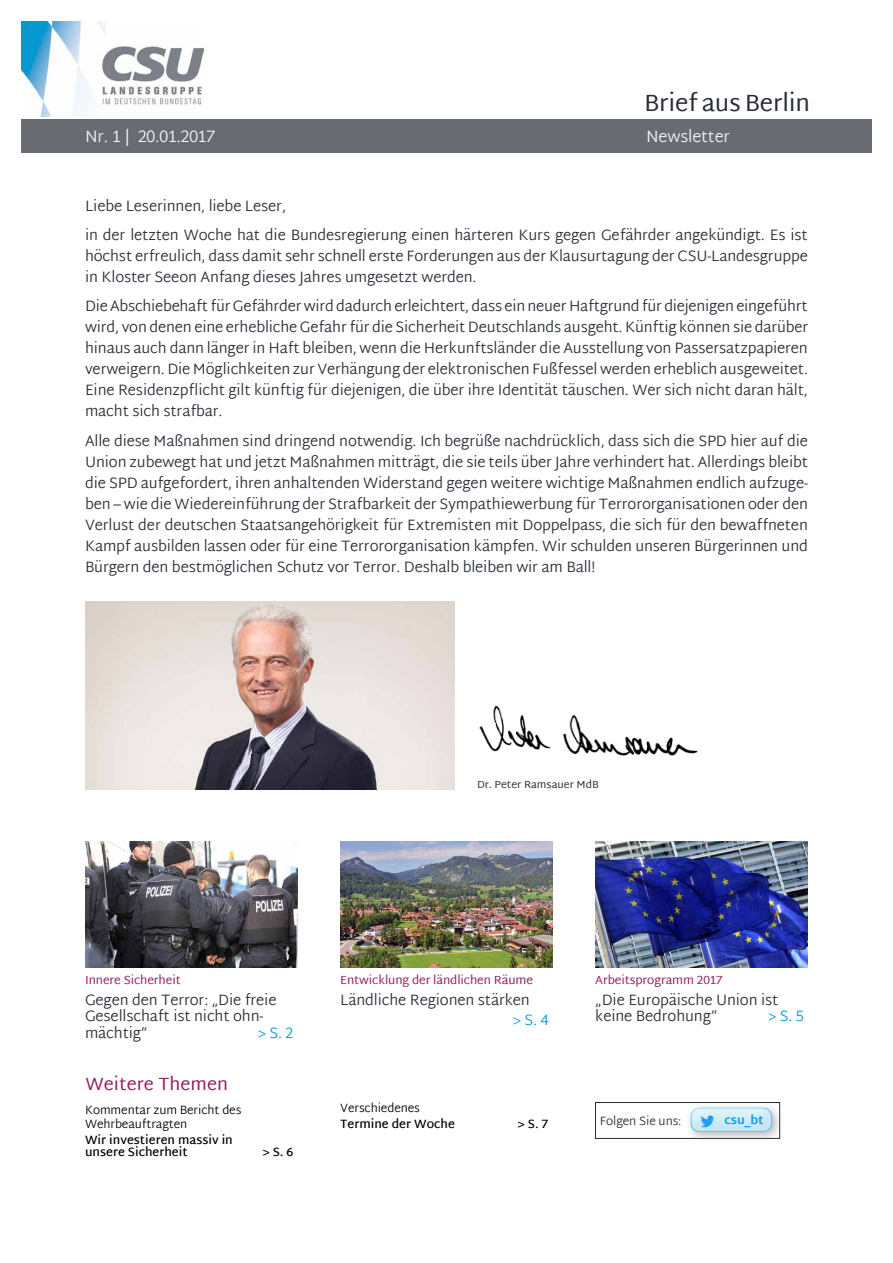
<style>
.page{position:relative;width:893px;height:1263px;background:#fff}
.page>*{position:absolute;margin:0;border:0;box-sizing:border-box;transform-origin:0 0}
.t1{font:24px "Martel Sans";letter-spacing:-.01em;color:#282c36}
._06_Weitere_Themen_B{font:18px "Martel Sans";color:#951d5e}
.t2{font:300 16.5px "Martel Sans";letter-spacing:-.01em;color:#f1f1f2}
._04_BaB_Fließtext{font:300 15px/21px "Martel Sans";letter-spacing:-.01em;color:#282c36;text-align:justify}
._06_BaB_Inhalt_II{font:300 15px/16.5px "Martel Sans";letter-spacing:-.01em;color:#282c36}
._06_BaB_Inhalt_II-2{font:300 15px "Martel Sans";color:#009ee0}
._06_BaB_Inhalt_Beere{font:12px "Martel Sans";letter-spacing:-.01em;color:#951d5e}
._06_BaB_Ü2_Weitere_T{font:600 12px/12px "Martel Sans";color:#000}
._06_BaB_Ü1_Weitere_T{font:300 12px/13.5px "Martel Sans";letter-spacing:-.01em;color:#000}
._04_BaB_Fließtext-2{font:300 12px "Martel Sans";letter-spacing:-.01em;color:#282c36}
._04_BaB_Fließtext-3{font:700 12px "Martel Sans";color:#009ee0}
._07_BaB_Name_MdB{font:10.5px "Martel Sans";color:#282c36}
</style>
<div class="page">
<img style="left:21px;top:21px;width:182px;height:96px">
<div style="left:21px;top:119px;width:851px;height:33px;background:#686b72"></div>
<img style="left:85px;top:842px;width:213px;height:125px">
<img style="left:595px;top:842px;width:213px;height:125px">
<img style="left:340px;top:842px;width:213px;height:125px">
<div style="left:595px;top:1102px;width:185px;height:36px;border:1px solid #282c36"></div>
<div style="left:686px;top:1102px;width:97px;height:41px;background:#7d818c;opacity:.53"></div>
<div style="left:689px;top:1106px;width:85px;height:20px;background:#fff;opacity:.5"></div>
<div style="left:689px;top:1108px;width:85px;height:28px;background:#f1f1f2;opacity:.5"></div>
<img style="left:698px;top:1112px;width:18px;height:18px">
<img style="left:479px;top:705px;width:219px;height:51px">
<img style="left:85px;top:601px;width:369px;height:189px">
<h1 class="t1" style="left:644px;top:88px;width:167px">Brief aus Berlin</h1>
<p class="t2" style="left:85px;top:125px;width:132px">Nr. 1 | 20.01.2017</p>
<p class="t2" style="left:646px;top:125px;width:85px">Newsletter</p>
<p class="_04_BaB_Fließtext" style="left:85px;top:196px;width:202px">Liebe Leserinnen, liebe Leser,</p>
<p class="_04_BaB_Fließtext" style="left:85px;top:225px;width:724px">in der letzten Woche hat die Bundesregierung einen härteren Kurs gegen Gefährder angekündigt. Es ist höchst erfreulich, dass damit sehr schnell erste Forderungen aus der Klausurtagung der CSU-Landesgruppe in Kloster Seeon Anfang dieses Jahres umgesetzt werden.</p>
<p class="_04_BaB_Fließtext" style="left:85px;top:296px;width:725px">Die Abschiebehaft für Gefährder wird dadurch erleichtert, dass ein neuer Haftgrund für diejenigen eingeführt wird, von denen eine erhebliche Gefahr für die Sicherheit Deutschlands ausgeht. Künftig können sie darüber hinaus auch dann länger in Haft bleiben, wenn die Herkunftsländer die Ausstellung von Passersatzpapieren verweigern. Die Möglichkeiten zur Verhängung der elektronischen Fußfessel werden erheblich ausgeweitet.<br>Eine Residenzpflicht gilt künftig für diejenigen, die über ihre Identität täuschen. Wer sich nicht daran hält, macht sich strafbar.</p>
<p class="_04_BaB_Fließtext" style="left:85px;top:431px;width:724px">Alle diese Maßnahmen sind dringend notwendig. Ich begrüße nachdrücklich, dass sich die SPD hier auf die Union zubewegt hat und jetzt Maßnahmen mitträgt, die sie teils über Jahre verhindert hat. Allerdings bleibt die SPD aufgefordert, ihren anhaltenden Widerstand gegen weitere wichtige Maßnahmen endlich aufzuge&shy;ben – wie die Wiedereinführung der Strafbarkeit der Sympathiewerbung für Terrororganisationen oder den Verlust der deutschen Staatsangehörigkeit für Extremisten mit Doppelpass, die sich für den bewaffneten Kampf ausbilden lassen oder für eine Terrororganisation kämpfen. Wir schulden unseren Bürgerinnen und Bürgern den bestmöglichen Schutz vor Terror. Deshalb bleiben wir am Ball!</p>
<p class="_07_BaB_Name_MdB" style="left:477px;top:779px;width:123px">Dr. Peter Ramsauer MdB</p>
<p class="_06_BaB_Inhalt_Beere" style="left:85px;top:973px;width:97px">Innere Sicherheit</p>
<p class="_06_BaB_Inhalt_II" style="left:85px;top:992px;width:193px">Gegen den Terror: „Die freie<br>Gesellschaft ist nicht ohn&shy;mächtig“</p>
<p class="_06_BaB_Inhalt_II-2" style="left:258px;top:1022px;width:37px">&gt; S. 2</p>
<p class="_06_Weitere_Themen_B" style="left:85px;top:1073px;width:144px">Weitere Themen</p>
<p class="_06_BaB_Ü1_Weitere_T" style="left:85px;top:1104px;width:158px">Kommentar zum Bericht des<br>Wehrbeauftragten</p>
<p class="_06_BaB_Ü2_Weitere_T" style="left:85px;top:1134px;width:149px">Wir investieren massiv in unsere Sicherheit</p>
<p class="_06_BaB_Ü2_Weitere_T" style="left:263px;top:1146px;width:32px">&gt; S. 6</p>
<p class="_06_BaB_Inhalt_Beere" style="left:340px;top:973px;width:194px">Entwicklung der ländlichen Räume</p>
<p class="_06_BaB_Inhalt_II" style="left:340px;top:992px;width:191px">Ländliche Regionen stärken</p>
<p class="_06_BaB_Inhalt_II-2" style="left:513px;top:1009px;width:37px">&gt; S. 4</p>
<p class="_06_BaB_Ü1_Weitere_T" style="left:340px;top:1101px;width:81px">Verschiedenes</p>
<p class="_06_BaB_Ü2_Weitere_T" style="left:340px;top:1118px;width:116px">Termine der Woche</p>
<p class="_06_BaB_Ü2_Weitere_T" style="left:518px;top:1118px;width:32px">&gt; S. 7</p>
<p class="_06_BaB_Inhalt_Beere" style="left:595px;top:973px;width:129px">Arbeitsprogramm 2017</p>
<p class="_06_BaB_Inhalt_II" style="left:595px;top:992px;width:185px">„Die Europäische Union ist keine Bedrohung“</p>
<p class="_06_BaB_Inhalt_II-2" style="left:768px;top:1005px;width:37px">&gt; S. 5</p>
<p class="_04_BaB_Fließtext-2" style="left:600px;top:1112px;width:83px">Folgen Sie uns:</p>
<p class="_04_BaB_Fließtext-3" style="left:725px;top:1113px;width:41px">csu_bt</p>
</div>
